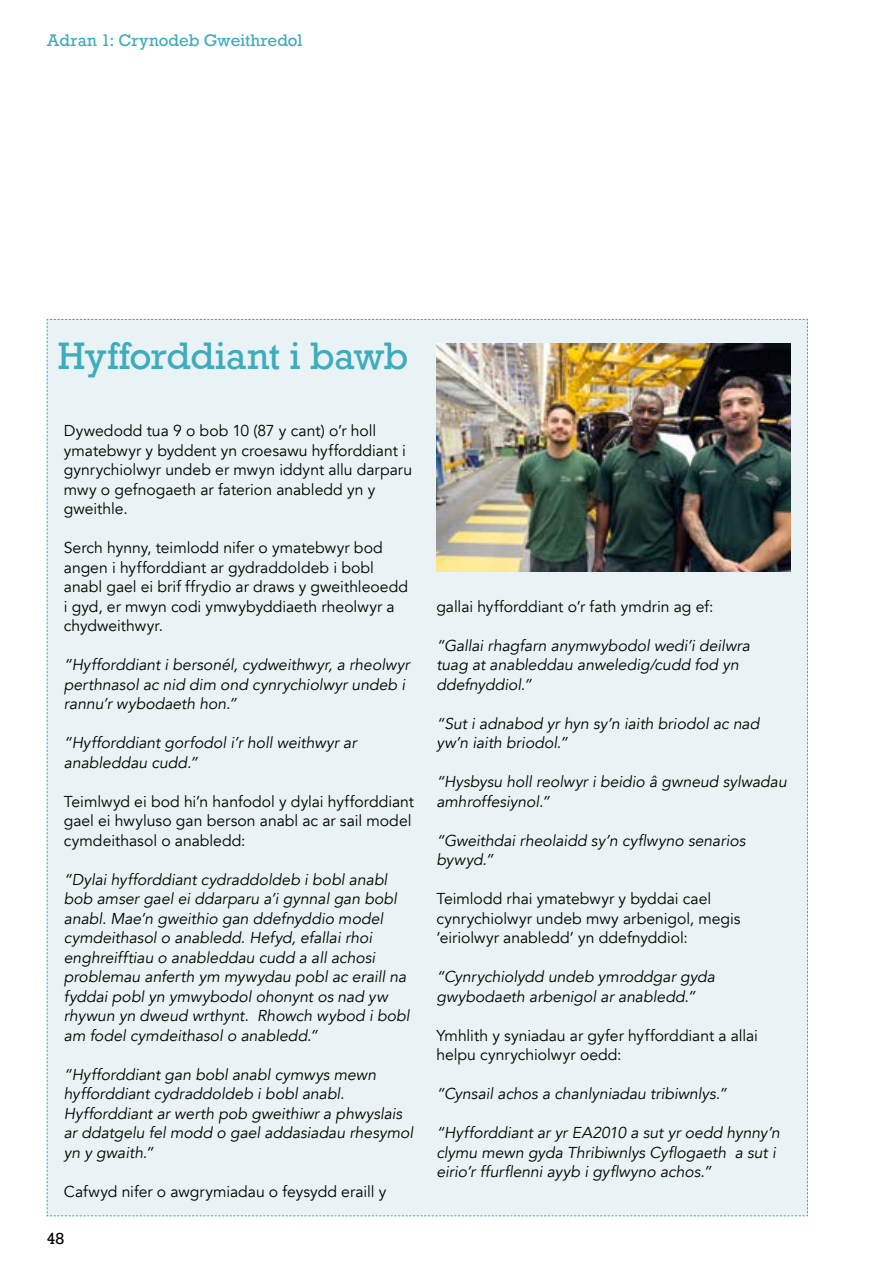
<style>
.page{position:relative;width:893px;height:1263px;background:#fff}
.page>*{position:absolute;margin:0;border:0;box-sizing:border-box;transform-origin:0 0}
.t1{font:36px "Rockwell";letter-spacing:-.015em;color:#3eacbb}
.t2{font:italic 15.75px/19.5px "Avenir";color:#000}
.t3{font:15.75px/19.5px "Avenir";color:#000}
.t4{font:15.75px "Rockwell";color:#3eacbb}
.t5{font:15px "Rockwell";color:#000}
</style>
<div class="page">
<div style="left:46px;top:319px;width:762px;height:897px;background:#e9f3f6"></div>
<img style="left:436px;top:344px;width:355px;height:227px">
<p class="t4" style="left:47px;top:31px;width:257px">Adran 1: Crynodeb Gweithredol</p>
<h1 class="t1" style="left:58px;top:333px;width:352px">Hyfforddiant i bawb</h1>
<p class="t3" style="left:64px;top:421px;width:350px">Dywedodd tua 9 o bob 10 (87 y cant) o’r holl ymatebwyr y byddent yn croesawu hyfforddiant i gynrychiolwyr undeb er mwyn iddynt allu darparu mwy o gefnogaeth ar faterion anabledd yn y gweithle.</p>
<p class="t3" style="left:64px;top:538px;width:346px">Serch hynny, teimlodd nifer o ymatebwyr bod angen i hyfforddiant ar gydraddoldeb i bobl anabl gael ei brif ffrydio ar draws y gweithleoedd i gyd, er mwyn codi ymwybyddiaeth rheolwyr a chydweithwyr.</p>
<p class="t2" style="left:64px;top:655px;width:347px">“Hyfforddiant i bersonél, cydweithwyr, a rheolwyr perthnasol ac nid dim ond cynrychiolwyr undeb i rannu’r wybodaeth hon.”</p>
<p class="t2" style="left:64px;top:733px;width:294px">“Hyfforddiant gorfodol i’r holl weithwyr ar anableddau cudd.”</p>
<p class="t3" style="left:64px;top:792px;width:352px">Teimlwyd ei bod hi’n hanfodol y dylai hyfforddiant gael ei hwyluso gan berson anabl ac ar sail model cymdeithasol o anabledd:</p>
<p class="t2" style="left:64px;top:870px;width:347px">“Dylai hyfforddiant cydraddoldeb i bobl anabl bob amser gael ei ddarparu a’i gynnal gan bobl anabl. Mae’n gweithio gan ddefnyddio model cymdeithasol o anabledd. Hefyd, efallai rhoi enghreifftiau o anableddau cudd a all achosi problemau anferth ym mywydau pobl ac eraill na fyddai pobl yn ymwybodol ohonynt os nad yw rhywun yn dweud wrthynt. Rhowch wybod i bobl am fodel cymdeithasol o anabledd.”</p>
<p class="t2" style="left:64px;top:1065px;width:351px">“Hyfforddiant gan bobl anabl cymwys mewn hyfforddiant cydraddoldeb i bobl anabl.<br>Hyfforddiant ar werth pob gweithiwr a phwyslais ar ddatgelu fel modd o gael addasiadau rhesymol yn y gwaith.”</p>
<p class="t3" style="left:64px;top:1182px;width:324px">Cafwyd nifer o awgrymiadau o feysydd eraill y</p>
<p class="t5" style="left:47px;top:1229px;width:19px">48</p>
<p class="t3" style="left:436px;top:597px;width:279px">gallai hyfforddiant o’r fath ymdrin ag ef:</p>
<p class="t2" style="left:436px;top:636px;width:315px">“Gallai rhagfarn anymwybodol wedi’i deilwra tuag at anableddau anweledig/cudd fod yn ddefnyddiol.”</p>
<p class="t2" style="left:436px;top:714px;width:325px">“Sut i adnabod yr hyn sy’n iaith briodol ac nad yw’n iaith briodol.”</p>
<p class="t2" style="left:436px;top:772px;width:352px">“Hysbysu holl reolwyr i beidio â gwneud sylwadau amhroffesiynol.”</p>
<p class="t2" style="left:436px;top:831px;width:311px">“Gweithdai rheolaidd sy’n cyflwyno senarios bywyd.”</p>
<p class="t3" style="left:436px;top:889px;width:306px">Teimlodd rhai ymatebwyr y byddai cael cynrychiolwyr undeb mwy arbenigol, megis ‘eiriolwyr anabledd’ yn ddefnyddiol:</p>
<p class="t2" style="left:436px;top:967px;width:280px">“Cynrychiolydd undeb ymroddgar gyda gwybodaeth arbenigol ar anabledd.”</p>
<p class="t3" style="left:436px;top:1026px;width:323px">Ymhlith y syniadau ar gyfer hyfforddiant a allai helpu cynrychiolwyr oedd:</p>
<p class="t2" style="left:436px;top:1084px;width:292px">“Cynsail achos a chanlyniadau tribiwnlys.”</p>
<p class="t2" style="left:436px;top:1123px;width:345px">“Hyfforddiant ar yr EA2010 a sut yr oedd hynny’n clymu mewn gyda Thribiwnlys Cyflogaeth a sut i eirio’r ffurflenni ayyb i gyflwyno achos.”</p>
</div>
